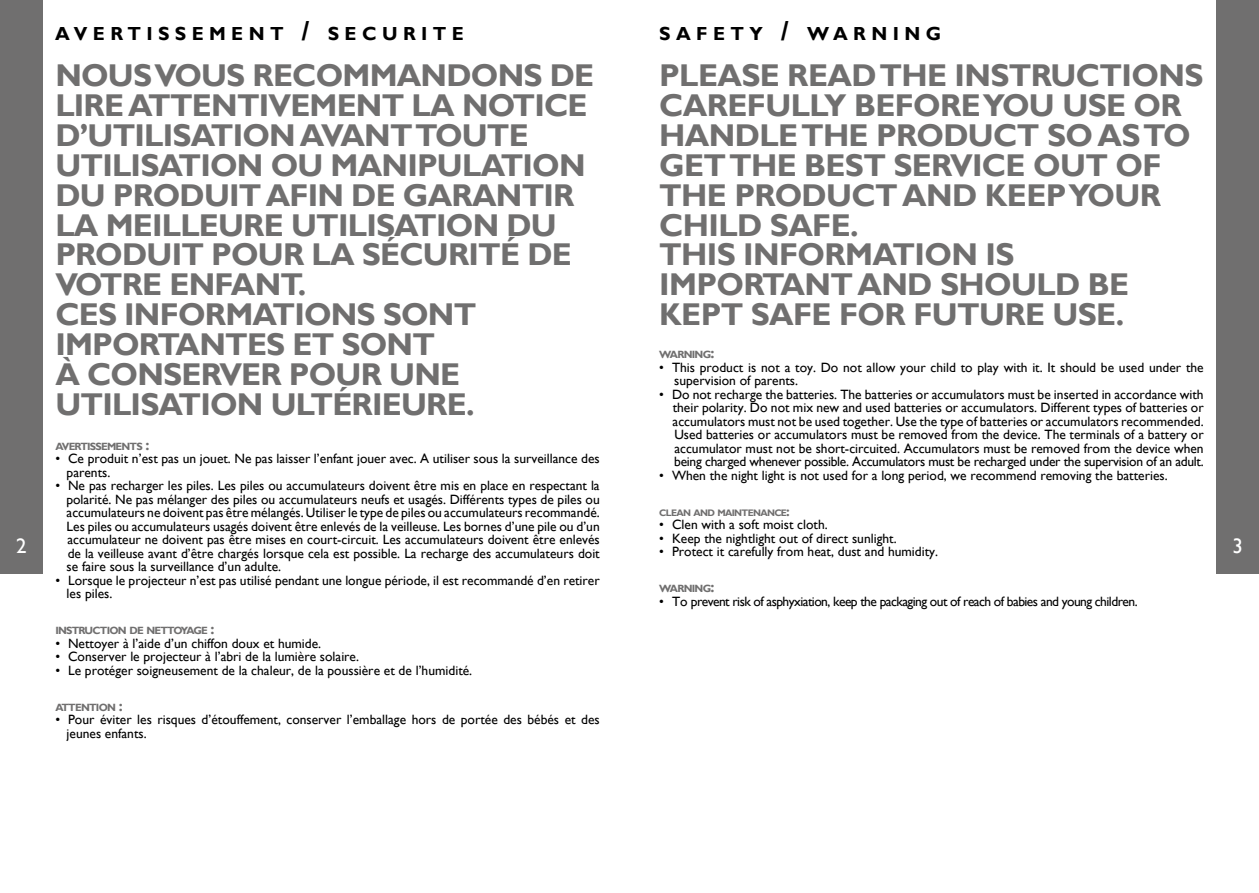
<style>
.page{position:relative;width:1259px;height:893px;background:#fff}
.page>*{position:absolute;margin:0;border:0;box-sizing:border-box;transform-origin:0 0}
.t1{font:700 31.5px/30px "Gill Sans";letter-spacing:-.025em;color:#706f6f}
.t2{font:21px "Gill Sans";color:#fff}
.t3{font:700 18.9px "Gill Sans";letter-spacing:.285em;color:#000}
.t4{font:13.5px/13.5px "Gill Sans";color:#000}
.t5{font:13.5px "Gill Sans";letter-spacing:-.04em;color:#000}
.t6{font:700 10.5px "Gill Sans";letter-spacing:-.07em;color:#706f6f}
.t7{font:700 9.45px "Gill Sans";letter-spacing:-.07em;color:#706f6f}
.s1{font-size:27px}
.s2{font-size:15px}
.s3{font-size:13.5px}
</style>
<div class="page">
<div style="left:0;top:0;width:43px;height:574px;background:#706f6f"></div>
<div style="left:1216px;top:0;width:43px;height:574px;background:#706f6f"></div>
<h3 class="t3" style="left:55px;top:22px;width:410px">AVERTISSEMENT <span class="s1">/</span> SECURITE</h3>
<h3 class="t3" style="left:659px;top:22px;width:283px">SAFETY <span class="s1">/</span> WARNING</h3>
<p class="t1" style="left:55px;top:61px;width:540px">NOUS VOUS RECOMMANDONS DE<br>LIRE ATTENTIVEMENT LA NOTICE<br>D’UTILISATION AVANT TOUTE<br>UTILISATION OU MANIPULATION<br>DU PRODUIT AFIN DE GARANTIR<br>LA MEILLEURE UTILISATION DU<br>PRODUIT POUR LA SÉCURITÉ DE<br>VOTRE ENFANT.<br>CES INFORMATIONS SONT<br>IMPORTANTES ET SONT<br>À CONSERVER POUR UNE<br>UTILISATION ULTÉRIEURE.</p>
<h1 class="t1" style="left:659px;top:61px;width:545px">PLEASE READ THE INSTRUCTIONS<br>CAREFULLY BEFORE YOU USE OR<br>HANDLE THE PRODUCT SO AS TO<br>GET THE BEST SERVICE OUT OF<br>THE PRODUCT AND KEEP YOUR<br>CHILD SAFE.<br>THIS INFORMATION IS<br>IMPORTANT AND SHOULD BE<br>KEPT SAFE FOR FUTURE USE.</h1>
<p class="t6" style="left:659px;top:348px;width:57px">WARNING<span class="s2">:</span></p>
<p class="t4" style="left:674px;top:361px;width:531px;text-indent:-15px">• This product is not a toy. Do not allow your child to play with it. It should be used under the supervision of parents.</p>
<p class="t4" style="left:672px;top:388px;width:532px;text-align:justify;text-indent:-13px">• Do not recharge the batteries. The batteries or accumulators must be inserted in accordance with their polarity. Do not mix new and used batteries or accumulators. Different types of batteries or accumulators must not be used together. Use the type of batteries or accumulators recommended.<br>Used batteries or accumulators must be removed from the device. The terminals of a battery or accumulator must not be short-circuited. Accumulators must be removed from the device when being charged whenever possible. Accumulators must be recharged under the supervision of an adult.</p>
<p class="t4" style="left:659px;top:469px;width:510px">• When the night light is not used for a long period, we recommend removing the batteries.</p>
<p class="t7" style="left:659px;top:507px;width:132px">CLEAN AND MAINTENANCE<span class="s3">:</span></p>
<p class="t4" style="left:659px;top:518px;width:170px">• Clen with a soft moist cloth.</p>
<p class="t4" style="left:659px;top:532px;width:239px">• Keep the nightlight out of direct sunlight.</p>
<p class="t4" style="left:659px;top:545px;width:280px">• Protect it carefully from heat, dust and humidity.</p>
<p class="t6" style="left:659px;top:582px;width:57px">WARNING<span class="s2">:</span></p>
<p class="t5" style="left:659px;top:593px;width:480px">• To prevent risk of asphyxiation, keep the packaging out of reach of babies and young children.</p>
<p class="t6" style="left:55px;top:440px;width:96px">AVERTISSEMENTS <span class="s2">:</span></p>
<p class="t4" style="left:67px;top:452px;width:534px;text-indent:-11px">• Ce produit n’est pas un jouet. Ne pas laisser l’enfant jouer avec. A utiliser sous la surveillance des parents.</p>
<p class="t4" style="left:66px;top:479px;width:535px;text-align:justify;text-indent:-11px">• Ne pas recharger les piles. Les piles ou accumulateurs doivent être mis en place en respectant la polarité. Ne pas mélanger des piles ou accumulateurs neufs et usagés. Différents types de piles ou accumulateurs ne doivent pas être mélangés. Utiliser le type de piles ou accumulateurs recommandé.<br>Les piles ou accumulateurs usagés doivent être enlevés de la veilleuse. Les bornes d’une pile ou d’un accumulateur ne doivent pas être mises en court-circuit. Les accumulateurs doivent être enlevés de la veilleuse avant d’être chargés lorsque cela est possible. La recharge des accumulateurs doit se faire sous la surveillance d’un adulte.</p>
<p class="t4" style="left:67px;top:574px;width:534px;text-indent:-11px">• Lorsque le projecteur n’est pas utilisé pendant une longue période, il est recommandé d’en retirer les piles.</p>
<p class="t6" style="left:55px;top:624px;width:161px">INSTRUCTION DE NETTOYAGE <span class="s2">:</span></p>
<p class="t4" style="left:55px;top:637px;width:267px">• Nettoyer à l’aide d’un chiffon doux et humide.</p>
<p class="t4" style="left:55px;top:650px;width:305px">• Conserver le projecteur à l’abri de la lumière solaire.</p>
<p class="t4" style="left:55px;top:664px;width:418px">• Le protéger soigneusement de la chaleur, de la poussière et de l’humidité.</p>
<p class="t6" style="left:55px;top:701px;width:69px">ATTENTION <span class="s2">:</span></p>
<p class="t4" style="left:67px;top:713px;width:534px;text-indent:-11px">• Pour éviter les risques d’étouffement, conserver l’emballage hors de portée des bébés et des jeunes enfants.</p>
<h2 class="t2" style="left:16px;top:533px;width:12px">2</h2>
<h2 class="t2" style="left:1232px;top:533px;width:12px">3</h2>
</div>
